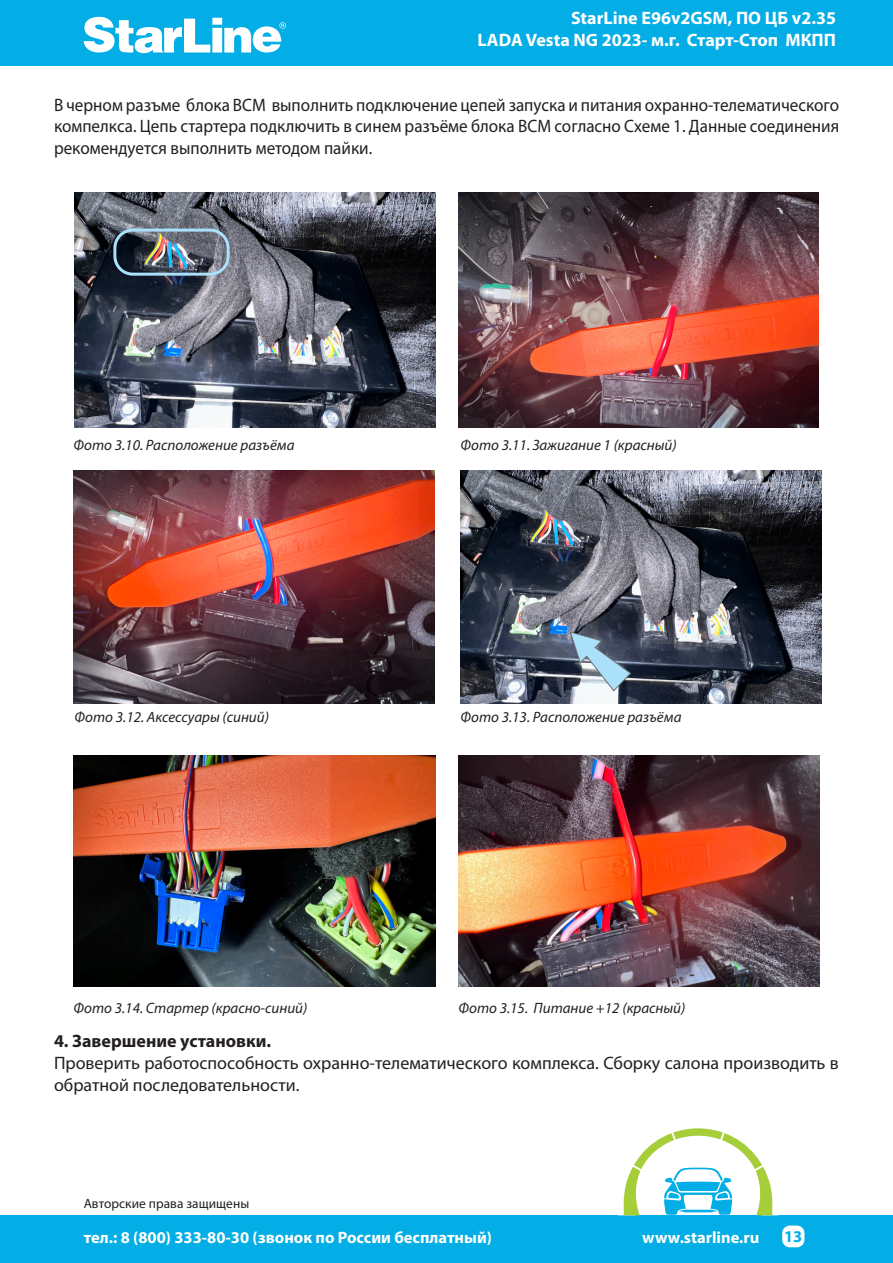
<style>
.page{position:relative;width:893px;height:1263px;background:#fff}
.page>*{position:absolute;margin:0;border:0;box-sizing:border-box;transform-origin:0 0}
.Основной_текст{font:18px/21.6px "Myriad Pro";color:#231f20;text-align:justify;scale:.95 1}
.Основной_текст-2{font:18px/22px "Myriad Pro";color:#231f20}
.t1{font:700 18px/21.6px "Myriad Pro";color:#fff;text-align:right}
.Основной_текст-3{font:700 18px "Myriad Pro";color:#231f20}
.t2{font:700 16.5px "Myriad Pro";color:#fff}
.t3{font:700 16.5px "Myriad Pro";color:#03ade5}
.t4{font:italic 15px "Myriad Pro";color:#231f20}
.t5{font:13.5px "Myriad Pro";letter-spacing:.005em;color:#231f20}
</style>
<div class="page">
<div style="left:0;top:0;width:893px;height:65px;background:#03ade5"></div>
<svg style="left:84px;top:17px;width:202px;height:36px"></svg>
<div style="left:0;top:1215px;width:893px;height:48px;background:#03ade5"></div>
<div style="left:782px;top:1225px;width:22px;height:22px;background:#fff;border-radius:8px"></div>
<svg style="left:623px;top:1128px;width:150px;height:87px"></svg>
<img style="left:458px;top:193px;width:361px;height:234px">
<img style="left:73px;top:471px;width:362px;height:233px">
<img style="left:461px;top:471px;width:361px;height:233px">
<img style="left:74px;top:755px;width:361px;height:231px">
<img style="left:458px;top:755px;width:362px;height:231px">
<img style="left:75px;top:193px;width:360px;height:234px">
<div style="left:113px;top:229px;width:117px;height:47px;border:3px solid #aae0f9;border-radius:18px"></div>
<svg style="left:569px;top:631px;width:63px;height:61px;background:#7d92a3"></svg>
<p class="t1" style="left:478px;top:7px;width:360px">StarLine E96v2GSM, ПО ЦБ v2.35<br>LADA Vesta NG 2023- м.г. Старт-Стоп МКПП</p>
<p class="Основной_текст" style="left:54px;top:93px;width:828px">В черном разъме блока BCM выполнить подключение цепей запуска и питания охранно-телематического компелкса. Цепь стартера подключить в синем разъёме блока BCM согласно Схеме 1. Данные соединения рекомендуется выполнить методом пайки.</p>
<p class="t4" style="left:74px;top:436px;width:222px">Фото 3.10. Расположение разъёма</p>
<p class="t4" style="left:75px;top:708px;width:196px">Фото 3.12. Аксессуары (синий)</p>
<p class="t4" style="left:460px;top:436px;width:218px">Фото 3.11. Зажигание 1 (красный)</p>
<p class="t4" style="left:460px;top:708px;width:222px">Фото 3.13. Расположение разъёма</p>
<p class="t4" style="left:74px;top:998px;width:235px">Фото 3.14. Стартер (красно-синий)</p>
<p class="t4" style="left:458px;top:998px;width:228px">Фото 3.15. Питание +12 (красный)</p>
<p class="Основной_текст-3" style="left:54px;top:1029px;width:219px">4. Завершение установки.</p>
<p class="Основной_текст-2" style="left:54px;top:1051px;width:786px">Проверить работоспособность охранно-телематического комплекса. Сборку салона производить в обратной последовательности.</p>
<p class="t5" style="left:84px;top:1195px;width:167px">Авторские права защищены</p>
<p class="t2" style="left:84px;top:1226px;width:410px">тел.: 8 (800) 333-80-30 (звонок по России бесплатный)</p>
<p class="t2" style="left:642px;top:1226px;width:119px">www.starline.ru</p>
<p class="t3" style="left:784px;top:1226px;width:20px">13</p>
</div>
